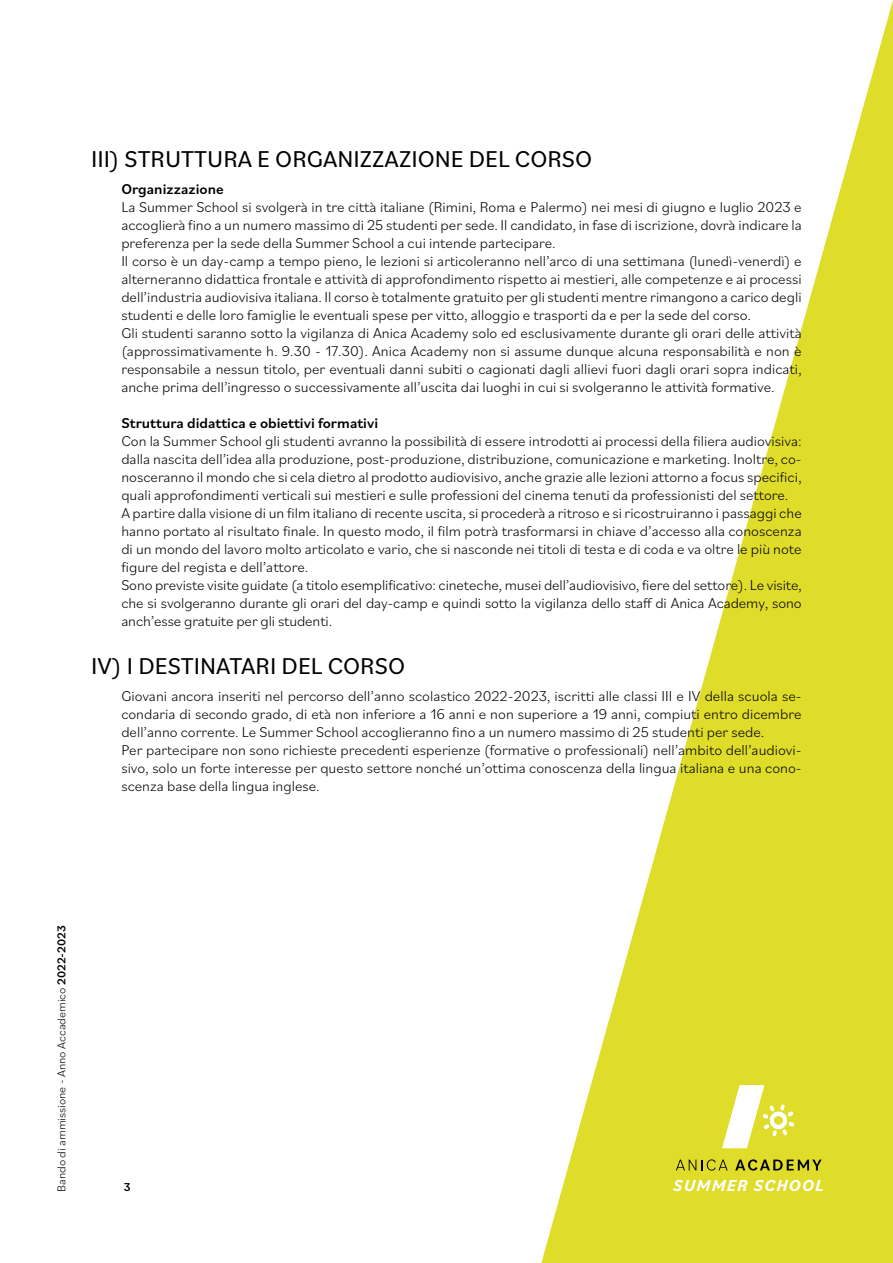
<style>
.page{position:relative;width:893px;height:1263px;background:#fff}
.page>*{position:absolute;margin:0;border:0;box-sizing:border-box;transform-origin:0 0}
.t1{font:24px "Bilo";color:#000}
.t2{font:italic 700 16.8px "Bilo";letter-spacing:.07em;color:#fff}
.t3{font:300 15px/18px "Bilo";color:#000}
.t4{font:500 15px "Bilo";color:#000}
.t5{font:300 12px "Bilo";color:#000}
.t6{font:500 12px "Bilo";color:#000}
.s1{font-weight:500}
</style>
<div class="page">
<svg style="left:541px;top:0;width:352px;height:1263px"></svg>
<svg style="left:722px;top:1085px;width:73px;height:63px"></svg>
<svg style="left:676px;top:1159px;width:52px;height:11px"></svg>
<svg style="left:735px;top:1159px;width:87px;height:11px"></svg>
<h1 class="t1" style="left:91px;top:142px;width:502px">III) STRUTTURA E ORGANIZZAZIONE DEL CORSO</h1>
<p class="t4" style="left:121px;top:179px;width:104px">Organizzazione</p>
<p class="t3" style="left:121px;top:197px;width:682px">La Summer School si svolgerà in tre città italiane (Rimini, Roma e Palermo) nei mesi di giugno e luglio 2023 e accoglierà fino a un numero massimo di 25 studenti per sede. Il candidato, in fase di iscrizione, dovrà indicare la preferenza per la sede della Summer School a cui intende partecipare.<br>Il corso è un day-camp a tempo pieno, le lezioni si articoleranno nell’arco di una settimana (lunedì-venerdì) e alterneranno didattica frontale e attività di approfondimento rispetto ai mestieri, alle competenze e ai processi dell’industria audiovisiva italiana. Il corso è totalmente gratuito per gli studenti mentre rimangono a carico degli studenti e delle loro famiglie le eventuali spese per vitto, alloggio e trasporti da e per la sede del corso.<br>Gli studenti saranno sotto la vigilanza di Anica Academy solo ed esclusivamente durante gli orari delle attività (approssimativamente h. 9.30 - 17.30). Anica Academy non si assume dunque alcuna responsabilità e non è responsabile a nessun titolo, per eventuali danni subiti o cagionati dagli allievi fuori dagli orari sopra indicati, anche prima dell’ingresso o successivamente all’uscita dai luoghi in cui si svolgeranno le attività formative.</p>
<p class="t4" style="left:121px;top:413px;width:258px">Struttura didattica e obiettivi formativi</p>
<p class="t3" style="left:121px;top:431px;width:682px">Con la Summer School gli studenti avranno la possibilità di essere introdotti ai processi della filiera audiovisiva: dalla nascita dell’idea alla produzione, post-produzione, distribuzione, comunicazione e marketing. Inoltre, co&shy;nosceranno il mondo che si cela dietro al prodotto audiovisivo, anche grazie alle lezioni attorno a focus specifici, quali approfondimenti verticali sui mestieri e sulle professioni del cinema tenuti da professionisti del settore.<br>A partire dalla visione di un film italiano di recente uscita, si procederà a ritroso e si ricostruiranno i passaggi che hanno portato al risultato finale. In questo modo, il film potrà trasformarsi in chiave d’accesso alla conoscenza di un mondo del lavoro molto articolato e vario, che si nasconde nei titoli di testa e di coda e va oltre le più note figure del regista e dell’attore.<br>Sono previste visite guidate (a titolo esemplificativo: cineteche, musei dell’audiovisivo, fiere del settore). Le visite, che si svolgeranno durante gli orari del day-camp e quindi sotto la vigilanza dello staff di Anica Academy, sono anch’esse gratuite per gli studenti.</p>
<h1 class="t1" style="left:91px;top:649px;width:315px">IV) I DESTINATARI DEL CORSO</h1>
<p class="t3" style="left:121px;top:686px;width:682px">Giovani ancora inseriti nel percorso dell’anno scolastico 2022-2023, iscritti alle classi III e IV della scuola se&shy;condaria di secondo grado, di età non inferiore a 16 anni e non superiore a 19 anni, compiuti entro dicembre dell’anno corrente. Le Summer School accoglieranno fino a un numero massimo di 25 studenti per sede.<br>Per partecipare non sono richieste precedenti esperienze (formative o professionali) nell’ambito dell’audiovi&shy;sivo, solo un forte interesse per questo settore nonché un’ottima conoscenza della lingua italiana e una cono&shy;scenza base della lingua inglese.</p>
<p class="t5" style="left:53px;top:1192px;width:268px;rotate:-90deg">Bando di ammissione - Anno Accademico <span class="s1">2022-2023</span></p>
<p class="t6" style="left:124px;top:1179px;width:8px">3</p>
<p class="t2" style="left:673px;top:1174px;width:152px">SUMMER SCHOOL</p>
</div>
